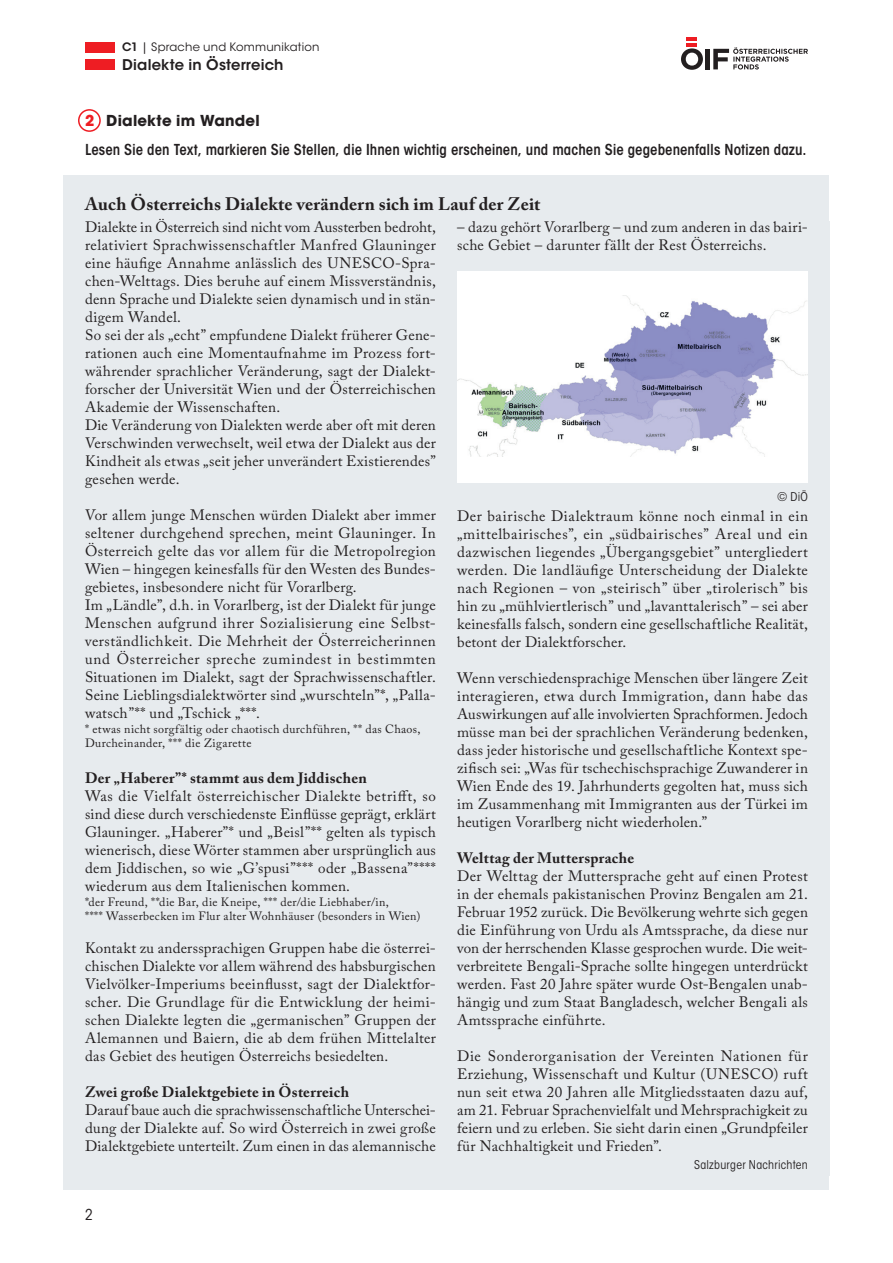
<style>
.page{position:relative;width:893px;height:1263px;background:#fff}
.page>*{position:absolute;margin:0;border:0;box-sizing:border-box;transform-origin:0 0}
.t1{font:700 18px "Adobe Caslon Pro";letter-spacing:.01em;color:#231f20}
.t2{font:15px/18px "Adobe Caslon Pro";letter-spacing:.02em;color:#231f20;text-align:justify}
.t3{font:600 condensed 15px/28.7px "ITC Avant Garde Std";letter-spacing:.005em;color:#231f20}
.t4{font:700 15px "Adobe Caslon Pro";letter-spacing:.02em;color:#231f20}
.t5{font:condensed 15px "ITC Avant Garde Std";color:#231f20}
.t6{font:600 14.7px "ITC Avant Garde Std";letter-spacing:.01em;color:#231f20}
.t7{font:12px/14.4px "Adobe Caslon Pro";letter-spacing:.025em;color:#231f20}
.t8{font:condensed 12px "ITC Avant Garde Std";letter-spacing:.025em;color:#231f20}
.t9{font:11.55px "ITC Avant Garde Std";letter-spacing:.015em;color:#231f20}
.s1{font-weight:600}
.s2{font-weight:700;font-stretch:normal;color:#ee1d23}
.s3{font-weight:700;font-stretch:normal}
</style>
<div class="page">
<svg style="left:681px;top:48px;width:22px;height:22px"></svg>
<div style="left:705px;top:49px;width:5px;height:20px;background:#231f20"></div>
<hr style="left:686px;top:43px;width:11px;height:4px;background:#ee1d23">
<svg style="left:686px;top:37px;width:11px;height:3px"></svg>
<svg style="left:713px;top:47px;width:95px;height:23px"></svg>
<div style="left:85px;top:60px;width:30px;height:10px;background:#ee1d23"></div>
<div style="left:85px;top:43px;width:30px;height:10px;background:#ee1d23"></div>
<div style="left:64px;top:176px;width:765px;height:60px;background:#e7ebee"></div>
<div style="left:64px;top:221px;width:393px;height:127px;background:#e7ebee"></div>
<div style="left:64px;top:329px;width:393px;height:109px;background:#e7ebee"></div>
<div style="left:64px;top:419px;width:393px;height:91px;background:#e7ebee"></div>
<div style="left:64px;top:509px;width:393px;height:109px;background:#e7ebee"></div>
<div style="left:64px;top:599px;width:393px;height:145px;background:#e7ebee"></div>
<div style="left:64px;top:724px;width:393px;height:48px;background:#e7ebee"></div>
<div style="left:64px;top:772px;width:393px;height:36px;background:#e7ebee"></div>
<div style="left:64px;top:790px;width:393px;height:126px;background:#e7ebee"></div>
<div style="left:64px;top:897px;width:393px;height:47px;background:#e7ebee"></div>
<div style="left:64px;top:941px;width:393px;height:145px;background:#e7ebee"></div>
<div style="left:64px;top:1085px;width:393px;height:37px;background:#e7ebee"></div>
<div style="left:64px;top:1103px;width:393px;height:73px;background:#e7ebee"></div>
<div style="left:436px;top:221px;width:393px;height:55px;background:#e7ebee"></div>
<div style="left:436px;top:254px;width:393px;height:254px;background:#e7ebee"></div>
<div style="left:436px;top:492px;width:393px;height:34px;background:#e7ebee"></div>
<div style="left:436px;top:510px;width:393px;height:162px;background:#e7ebee"></div>
<div style="left:436px;top:672px;width:393px;height:180px;background:#e7ebee"></div>
<div style="left:436px;top:852px;width:393px;height:36px;background:#e7ebee"></div>
<div style="left:436px;top:870px;width:393px;height:180px;background:#e7ebee"></div>
<div style="left:436px;top:1050px;width:393px;height:126px;background:#e7ebee"></div>
<div style="left:457px;top:271px;width:351px;height:212px;background:#fff"></div>
<img style="left:457px;top:295px;width:351px;height:162px">
<div style="left:64px;top:1160px;width:765px;height:29px;background:#e7ebee"></div>
<div style="left:78px;top:109px;width:23px;height:23px;border:2px solid #ee1d23;border-radius:50%"></div>
<p class="t9" style="left:122px;top:40px;width:199px"><span class="s1">C1</span> | Sprache und Kommunikation</p>
<p class="t6" style="left:122px;top:55px;width:163px">Dialekte in Österreich</p>
<p class="t3" style="left:85px;top:106px;width:723px"><span class="s2">2</span> <span class="s3">Dialekte im Wandel<br></span>Lesen Sie den Text, markieren Sie Stellen, die Ihnen wichtig erscheinen, und machen Sie gegebenenfalls Notizen dazu.</p>
<p class="t1" style="left:85px;top:193px;width:457px">Auch Österreichs Dialekte verändern sich im Lauf der Zeit</p>
<p class="t2" style="left:85px;top:218px;width:352px;text-align:left">Dialekte in Österreich sind nicht vom Aussterben bedroht, relativiert Sprachwissenschaftler Manfred Glauninger eine häufige Annahme anlässlich des UNESCO-Spra&shy;chen-Welttags. Dies beruhe auf einem Missverständnis, denn Sprache und Dialekte seien dynamisch und in stän&shy;digem Wandel.<br>So sei der als „echt” empfundene Dialekt früherer Gene&shy;rationen auch eine Momentaufnahme im Prozess fort&shy;währender sprachlicher Veränderung, sagt der Dialekt&shy;forscher der Universität Wien und der Österreichischen Akademie der Wissenschaften.<br>Die Veränderung von Dialekten werde aber oft mit deren Verschwinden verwechselt, weil etwa der Dialekt aus der Kindheit als etwas „seit jeher unverändert Existierendes” gesehen werde.</p>
<p class="t2" style="left:85px;top:506px;width:352px;text-align:left">Vor allem junge Menschen würden Dialekt aber immer seltener durchgehend sprechen, meint Glauninger. In Österreich gelte das vor allem für die Metropolregion Wien – hingegen keinesfalls für den Westen des Bundes&shy;gebietes, insbesondere nicht für Vorarlberg.<br>Im „Ländle”, d.h. in Vorarlberg, ist der Dialekt für junge Menschen aufgrund ihrer Sozialisierung eine Selbst&shy;verständlichkeit. Die Mehrheit der Österreicherinnen und Österreicher spreche zumindest in bestimmten Situationen im Dialekt, sagt der Sprachwissenschaftler.<br>Seine Lieblingsdialektwörter sind „wurschteln”*, „Palla&shy;watsch”** und „Tschick „***.</p>
<p class="t7" style="left:85px;top:721px;width:337px">* etwas nicht sorgfältig oder chaotisch durchführen, ** das Chaos,<br>Durcheinander, *** die Zigarette</p>
<p class="t4" style="left:85px;top:769px;width:283px">Der „Haberer”* stammt aus dem Jiddischen</p>
<p class="t2" style="left:85px;top:787px;width:352px">Was die Vielfalt österreichischer Dialekte betrifft, so sind diese durch verschiedenste Einflüsse geprägt, erklärt Glauninger. „Haberer”* und „Beisl”** gelten als typisch wienerisch, diese Wörter stammen aber ursprünglich aus dem Jiddischen, so wie „G’spusi”*** oder „Bassena”**** wiederum aus dem Italienischen kommen.</p>
<p class="t7" style="left:85px;top:894px;width:337px">*der Freund, **die Bar, die Kneipe, *** der/die Liebhaber/in,<br>**** Wasserbecken im Flur alter Wohnhäuser (besonders in Wien)</p>
<p class="t2" style="left:85px;top:938px;width:352px">Kontakt zu anderssprachigen Gruppen habe die österrei&shy;chischen Dialekte vor allem während des habsburgischen Vielvölker-Imperiums beeinflusst, sagt der Dialektfor&shy;scher. Die Grundlage für die Entwicklung der heimi&shy;schen Dialekte legten die „germanischen” Gruppen der Alemannen und Baiern, die ab dem frühen Mittelalter das Gebiet des heutigen Österreichs besiedelten.</p>
<p class="t4" style="left:85px;top:1082px;width:266px">Zwei große Dialektgebiete in Österreich</p>
<p class="t2" style="left:85px;top:1100px;width:352px">Darauf baue auch die sprachwissenschaftliche Unterschei&shy;dung der Dialekte auf. So wird Österreich in zwei große Dialektgebiete unterteilt. Zum einen in das alemannische</p>
<p class="t2" style="left:457px;top:218px;width:352px">– dazu gehört Vorarlberg – und zum anderen in das bairi&shy;sche Gebiet – darunter fällt der Rest Österreichs.</p>
<p class="t8" style="left:778px;top:490px;width:32px">© DiÖ</p>
<p class="t2" style="left:457px;top:506px;width:352px">Der bairische Dialektraum könne noch einmal in ein „mittelbairisches”, ein „südbairisches” Areal und ein dazwischen liegendes „Übergangsgebiet” untergliedert werden. Die landläufige Unterscheidung der Dialekte nach Regionen – von „steirisch” über „tirolerisch” bis hin zu „mühlviertlerisch” und „lavanttalerisch” – sei aber keinesfalls falsch, sondern eine gesellschaftliche Realität, betont der Dialektforscher.</p>
<p class="t2" style="left:457px;top:668px;width:352px">Wenn verschiedensprachige Menschen über längere Zeit interagieren, etwa durch Immigration, dann habe das Auswirkungen auf alle involvierten Sprachformen. Jedoch müsse man bei der sprachlichen Veränderung bedenken, dass jeder historische und gesellschaftliche Kontext spe&shy;zifisch sei: „Was für tschechischsprachige Zuwanderer in Wien Ende des 19. Jahrhunderts gegolten hat, muss sich im Zusammenhang mit Immigranten aus der Türkei im heutigen Vorarlberg nicht wiederholen.”</p>
<p class="t4" style="left:457px;top:849px;width:179px">Welttag der Muttersprache</p>
<p class="t2" style="left:457px;top:866px;width:352px">Der Welttag der Muttersprache geht auf einen Protest in der ehemals pakistanischen Provinz Bengalen am 21.<br>Februar 1952 zurück. Die Bevölkerung wehrte sich gegen die Einführung von Urdu als Amtssprache, da diese nur von der herrschenden Klasse gesprochen wurde. Die weit&shy;verbreitete Bengali-Sprache sollte hingegen unterdrückt werden. Fast 20 Jahre später wurde Ost-Bengalen unab&shy;hängig und zum Staat Bangladesch, welcher Bengali als Amtssprache einführte.</p>
<p class="t2" style="left:457px;top:1046px;width:352px">Die Sonderorganisation der Vereinten Nationen für Erziehung, Wissenschaft und Kultur (UNESCO) ruft nun seit etwa 20 Jahren alle Mitgliedsstaaten dazu auf, am 21. Februar Sprachenvielfalt und Mehrsprachigkeit zu feiern und zu erleben. Sie sieht darin einen „Grundpfeiler für Nachhaltigkeit und Frieden”.</p>
<p class="t8" style="left:694px;top:1158px;width:115px">Salzburger Nachrichten</p>
<p class="t5" style="left:85px;top:1206px;width:9px">2</p>
</div>
